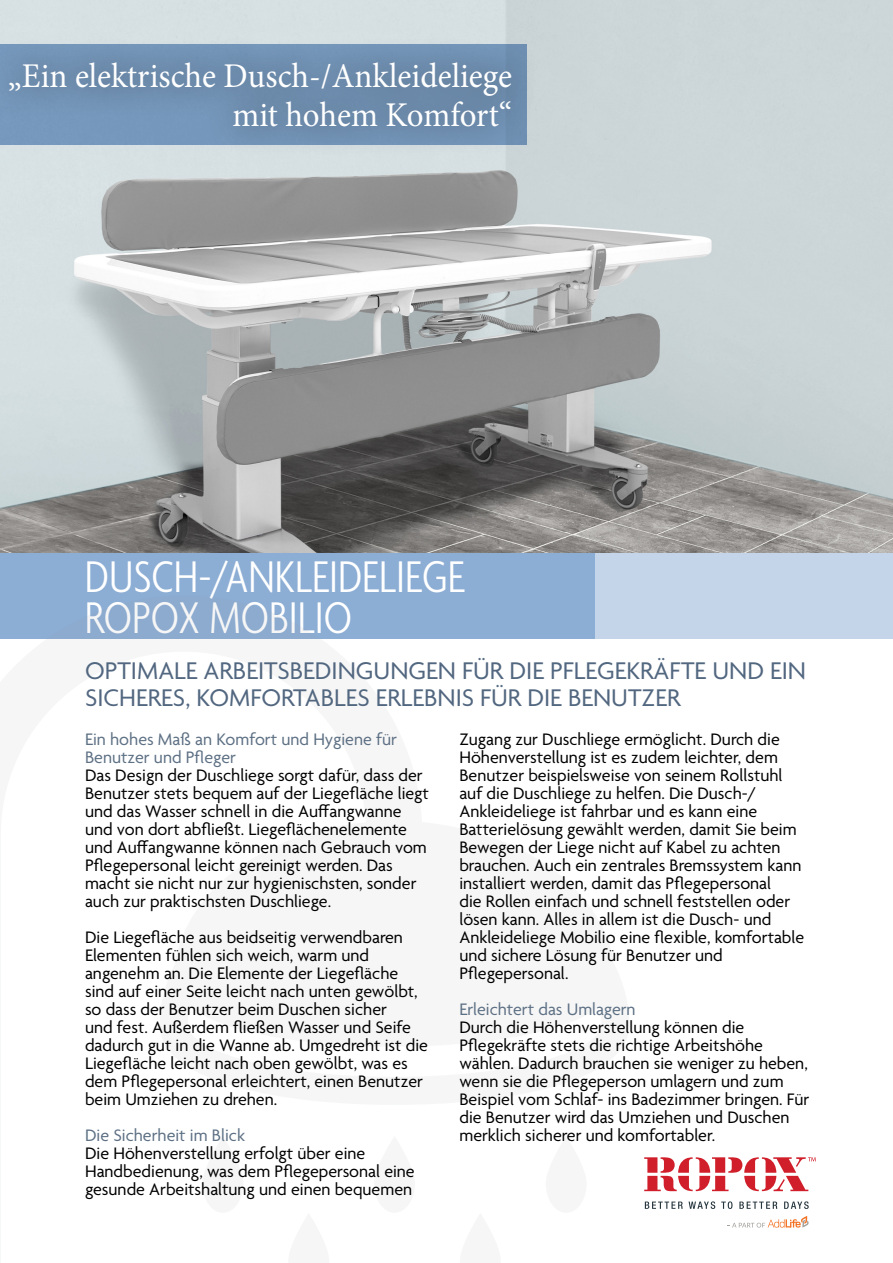
<style>
.page{position:relative;width:893px;height:1263px;background:#fff}
.page>*{position:absolute;margin:0;border:0;box-sizing:border-box;transform-origin:0 0}
.t1{font:300 condensed 48px/40.5px "Agenda";color:#fff}
.t2{font:34.65px/39.6px "Minion Pro";color:#fff;text-align:right;scale:.95 1}
.t3{font:26.1px/27px "Agenda";color:#526780}
.t4{font:18px/18px "Agenda";color:#000}
.t5{font:18px/18px "Agenda";color:#5d7084}
</style>
<div class="page">
<img style="left:0;top:0;width:893px;height:554px">
<div style="left:0;top:554px;width:893px;height:85px;background:#8cadd4"></div>
<div style="left:595px;top:554px;width:298px;height:85px;background:#c5d5e9"></div>
<svg style="left:645px;top:1201px;width:38px;height:8px"></svg>
<svg style="left:689px;top:1201px;width:26px;height:8px"></svg>
<svg style="left:721px;top:1201px;width:11px;height:8px"></svg>
<svg style="left:739px;top:1201px;width:38px;height:8px"></svg>
<svg style="left:784px;top:1201px;width:25px;height:8px"></svg>
<svg style="left:644px;top:1157px;width:172px;height:34px"></svg>
<svg style="left:727px;top:1216px;width:82px;height:11px"></svg>
<div style="left:0;top:34px;width:540px;height:123px;background:#231f20;opacity:.75"></div>
<p class="t2" style="left:8px;top:56px;width:532px">„Ein elektrische Dusch-/Ankleideliege mit hohem Komfort“</p>
<p class="t1" style="left:85px;top:560px;width:381px">DUSCH-/ANKLEIDELIEGE<br>ROPOX MOBILIO</p>
<p class="t3" style="left:85px;top:659px;width:723px">OPTIMALE ARBEITSBEDINGUNGEN FÜR DIE PFLEGEKRÄFTE UND EIN<br>SICHERES, KOMFORTABLES ERLEBNIS FÜR DIE BENUTZER</p>
<p class="t5" style="left:85px;top:731px;width:313px">Ein hohes Maß an Komfort und Hygiene für<br>Benutzer und Pfleger</p>
<p class="t4" style="left:85px;top:767px;width:345px">Das Design der Duschliege sorgt dafür, dass der Benutzer stets bequem auf der Liegefläche liegt und das Wasser schnell in die Auffangwanne und von dort abfließt. Liegeflächenelemente und Auffangwanne können nach Gebrauch vom Pflegepersonal leicht gereinigt werden. Das macht sie nicht nur zur hygienischsten, sonder auch zur praktischsten Duschliege.</p>
<p class="t4" style="left:85px;top:929px;width:344px">Die Liegefläche aus beidseitig verwendbaren Elementen fühlen sich weich, warm und angenehm an. Die Elemente der Liegefläche sind auf einer Seite leicht nach unten gewölbt, so dass der Benutzer beim Duschen sicher<br>und fest. Außerdem fließen Wasser und Seife dadurch gut in die Wanne ab. Umgedreht ist die Liegefläche leicht nach oben gewölbt, was es dem Pflegepersonal erleichtert, einen Benutzer beim Umziehen zu drehen.</p>
<p class="t5" style="left:85px;top:1127px;width:162px">Die Sicherheit im Blick</p>
<p class="t4" style="left:85px;top:1145px;width:331px">Die Höhenverstellung erfolgt über eine<br>Handbedienung, was dem Pflegepersonal eine gesunde Arbeitshaltung und einen bequemen</p>
<p class="t4" style="left:459px;top:731px;width:346px">Zugang zur Duschliege ermöglicht. Durch die Höhenverstellung ist es zudem leichter, dem Benutzer beispielsweise von seinem Rollstuhl auf die Duschliege zu helfen. Die Dusch-/ Ankleideliege ist fahrbar und es kann eine Batterielösung gewählt werden, damit Sie beim Bewegen der Liege nicht auf Kabel zu achten brauchen. Auch ein zentrales Bremssystem kann installiert werden, damit das Pflegepersonal<br>die Rollen einfach und schnell feststellen oder lösen kann. Alles in allem ist die Dusch- und Ankleideliege Mobilio eine flexible, komfortable und sichere Lösung für Benutzer und Pflegepersonal.</p>
<p class="t5" style="left:459px;top:1001px;width:178px">Erleichtert das Umlagern</p>
<p class="t4" style="left:459px;top:1019px;width:351px">Durch die Höhenverstellung können die Pflegekräfte stets die richtige Arbeitshöhe wählen. Dadurch brauchen sie weniger zu heben, wenn sie die Pflegeperson umlagern und zum Beispiel vom Schlaf- ins Badezimmer bringen. Für die Benutzer wird das Umziehen und Duschen merklich sicherer und komfortabler.</p>
</div>
